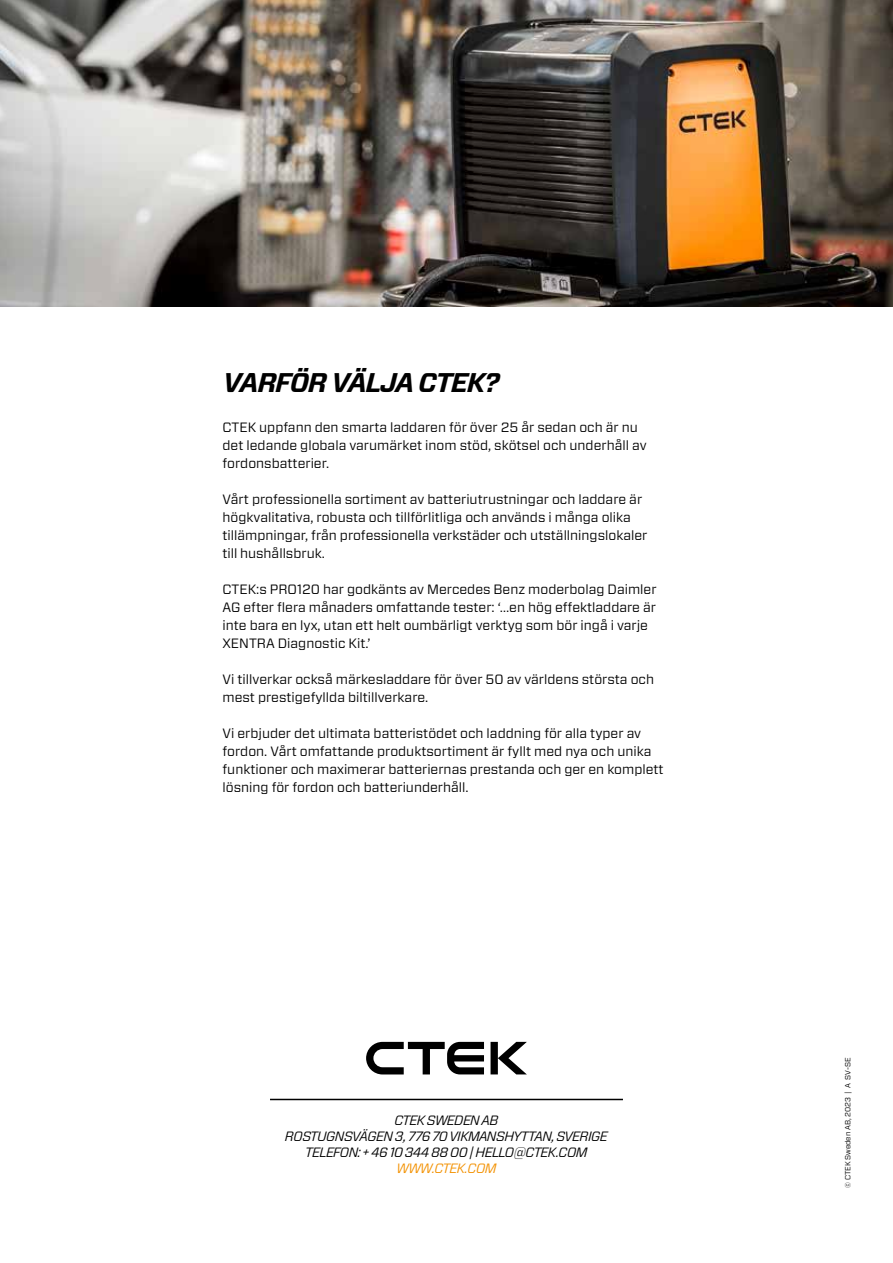
<style>
.page{position:relative;width:893px;height:1263px;background:#fff}
.page>*{position:absolute;margin:0;border:0;box-sizing:border-box;transform-origin:0 0}
.t1{font:italic 700 27px "Forza";letter-spacing:-.045em;color:#000}
.t2{font:13.5px/18px "Forza";color:#000}
.t3{font:italic 13.5px/15.8px "Forza";letter-spacing:-.05em;color:#000;text-align:center}
.t4{font:italic 13.5px "Forza";letter-spacing:-.04em;color:#f39100}
.t5{font:7.5px "Forza";color:#000}
</style>
<div class="page">
<img style="left:0;top:0;width:893px;height:306px">
<hr style="left:270px;top:1099px;width:353px;height:1px;background:#000">
<svg style="left:491px;top:1042px;width:36px;height:32px"></svg>
<svg style="left:366px;top:1042px;width:118px;height:32px"></svg>
<h1 class="t1" style="left:223px;top:364px;width:278px">VARFÖR VÄLJA CTEK?</h1>
<p class="t2" style="left:223px;top:418px;width:426px">CTEK uppfann den smarta laddaren för över 25 år sedan och är nu det ledande globala varumärket inom stöd, skötsel och underhåll av fordonsbatterier.</p>
<p class="t2" style="left:223px;top:490px;width:426px">Vårt professionella sortiment av batteriutrustningar och laddare är högkvalitativa, robusta och tillförlitliga och används i många olika tillämpningar, från professionella verkstäder och utställningslokaler till hushållsbruk.</p>
<p class="t2" style="left:223px;top:580px;width:435px">CTEK:s PRO120 har godkänts av Mercedes Benz moderbolag Daimler AG efter flera månaders omfattande tester: ‘…en hög effektladdare är inte bara en lyx, utan ett helt oumbärligt verktyg som bör ingå i varje XENTRA Diagnostic Kit.’</p>
<p class="t2" style="left:223px;top:670px;width:433px">Vi tillverkar också märkesladdare för över 50 av världens största och mest prestigefyllda biltillverkare.</p>
<p class="t2" style="left:223px;top:724px;width:443px">Vi erbjuder det ultimata batteristödet och laddning för alla typer av fordon. Vårt omfattande produktsortiment är fyllt med nya och unika funktioner och maximerar batteriernas prestanda och ger en komplett lösning för fordon och batteriunderhåll.</p>
<p class="t3" style="left:285px;top:1112px;width:324px">CTEK SWEDEN AB<br>ROSTUGNSVÄGEN 3, 776 70 VIKMANSHYTTAN, SVERIGE<br>TELEFON: + 46 10 344 88 00 | HELLO@CTEK.COM</p>
<p class="t4" style="left:396px;top:1158px;width:102px">WWW.CTEK.COM</p>
<p class="t5" style="left:843px;top:1188px;width:132px;rotate:-90deg">© CTEK Sweden AB, 2023 | A SV-SE</p>
</div>
